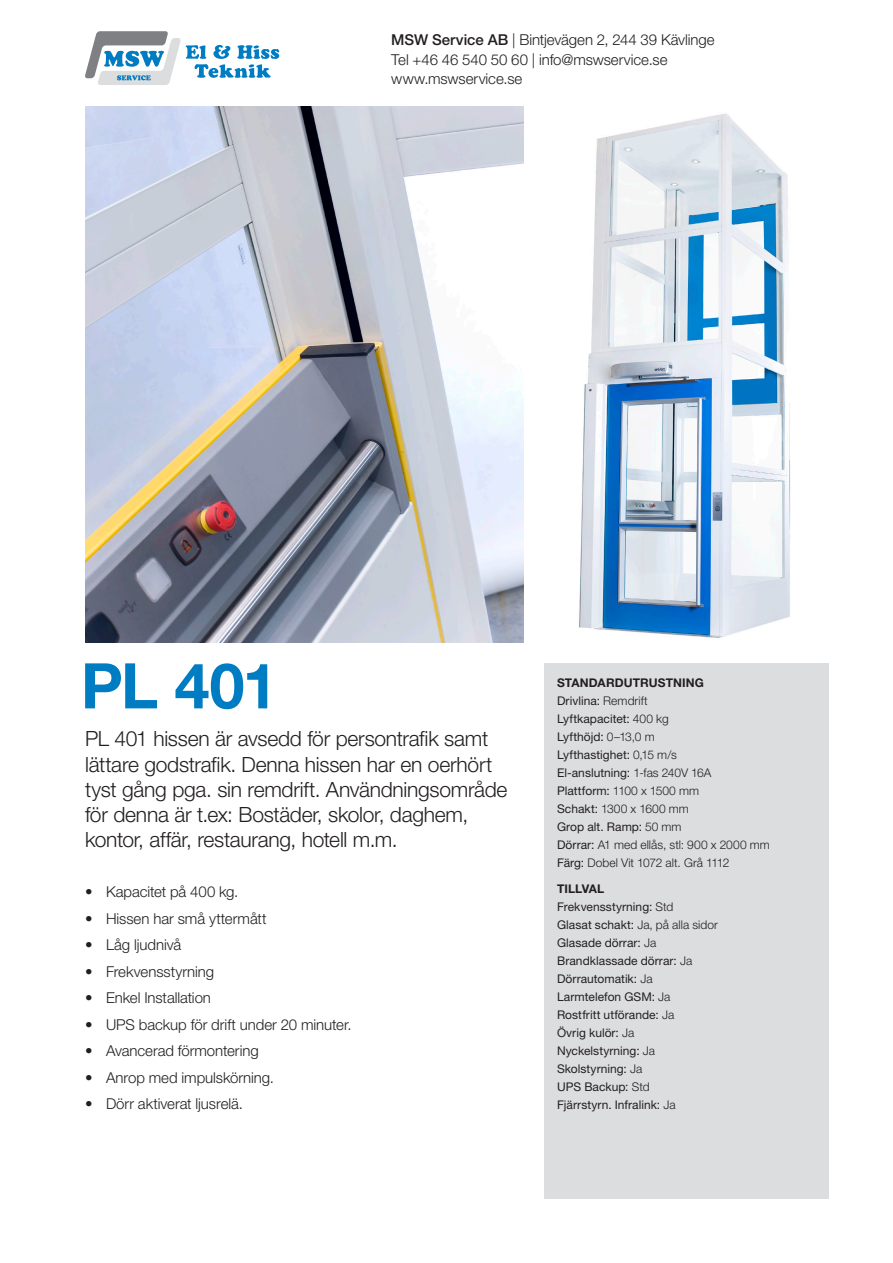
<style>
.page{position:relative;width:893px;height:1263px;background:#fff}
.page>*{position:absolute;margin:0;border:0;box-sizing:border-box;transform-origin:0 0}
.t1{font:700 63px "Helvetica Neue LT Std";color:#007cc2}
.t2{font:300 21px/25.2px "Helvetica Neue LT Std";letter-spacing:-.015em;color:#231f20}
.t3{font:300 15px/19.5px "Helvetica Neue LT Std";letter-spacing:-.005em;color:#231f20}
.t4{font:12px "Helvetica Neue LT Std";letter-spacing:.005em;color:#231f20}
.t5{font:300 12px "Helvetica Neue LT Std";letter-spacing:.005em;color:#231f20}
.t6{font:700 12px "Helvetica Neue LT Std";letter-spacing:.01em;color:#231f20}
.s1{font-weight:500}
.s2{font-weight:300}
.s3{font-weight:400}
</style>
<div class="page">
<svg style="left:85px;top:31px;width:194px;height:54px"></svg>
<div style="left:544px;top:663px;width:285px;height:536px;background:#dcdddf"></div>
<img style="left:85px;top:106px;width:438px;height:536px">
<img style="left:579px;top:113px;width:212px;height:525px">
<p class="t3" style="left:391px;top:30px;width:325px"><span class="s1">MSW Service AB</span> | Bintjevägen 2, 244 39 Kävlinge<br>Tel +46 46 540 50 60 | info@mswservice.se www.mswservice.se</p>
<p class="t1" style="left:81px;top:647px;width:198px">PL 401</p>
<p class="t2" style="left:85px;top:726px;width:424px">PL 401 hissen är avsedd för persontrafik samt lättare godstrafik. Denna hissen har en oerhört tyst gång pga. sin remdrift. Användningsområde för denna är t.ex: Bostäder, skolor, daghem, kontor, affär, restaurang, hotell m.m.</p>
<p class="t3" style="left:85px;top:882px;width:155px">• Kapacitet på 400 kg.</p>
<p class="t3" style="left:85px;top:908px;width:183px">• Hissen har små yttermått</p>
<p class="t3" style="left:85px;top:935px;width:98px">• Låg ljudnivå</p>
<p class="t3" style="left:85px;top:961px;width:131px">• Frekvensstyrning</p>
<p class="t3" style="left:85px;top:988px;width:127px">• Enkel Installation</p>
<p class="t3" style="left:85px;top:1014px;width:268px">• UPS backup för drift under 20 minuter.</p>
<p class="t3" style="left:85px;top:1041px;width:175px">• Avancerad förmontering</p>
<p class="t3" style="left:85px;top:1067px;width:190px">• Anrop med impulskörning.</p>
<p class="t3" style="left:85px;top:1094px;width:159px">• Dörr aktiverat ljusrelä.</p>
<p class="t6" style="left:557px;top:675px;width:148px">STANDARDUTRUSTNING</p>
<p class="t4" style="left:557px;top:693px;width:92px">Drivlina: <span class="s2">Remdrift</span></p>
<p class="t4" style="left:557px;top:711px;width:113px">Lyftkapacitet: <span class="s2">400 kg</span></p>
<p class="t4" style="left:557px;top:729px;width:99px">Lyfthöjd: <span class="s2">0–13,0 m</span></p>
<p class="t4" style="left:557px;top:747px;width:121px">Lyfthastighet: <span class="s2">0,15 m/s</span></p>
<p class="t4" style="left:557px;top:765px;width:156px">El-anslutning: <span class="s2">1-fas 240V 16A</span></p>
<p class="t5" style="left:557px;top:783px;width:144px"><span class="s3">Plattform:</span> 1100 x 1500 mm</p>
<p class="t5" style="left:557px;top:801px;width:133px"><span class="s3">Schakt:</span> 1300 x 1600 mm</p>
<p class="t4" style="left:557px;top:819px;width:126px">Grop alt. Ramp: <span class="s2">50 mm</span></p>
<p class="t5" style="left:557px;top:837px;width:214px"><span class="s3">Dörrar:</span> A1 med ellås, stl: 900 x 2000 mm</p>
<p class="t5" style="left:557px;top:855px;width:174px"><span class="s3">Färg:</span> Dobel Vit 1072 alt. Grå 1112</p>
<p class="t6" style="left:557px;top:882px;width:49px">TILLVAL</p>
<p class="t4" style="left:557px;top:900px;width:118px">Frekvensstyrning: <span class="s2">Std</span></p>
<p class="t5" style="left:557px;top:918px;width:162px"><span class="s3">Glasat schakt:</span> Ja, på alla sidor</p>
<p class="t4" style="left:557px;top:936px;width:101px">Glasade dörrar: <span class="s2">Ja</span></p>
<p class="t4" style="left:557px;top:954px;width:137px">Brandklassade dörrar: <span class="s2">Ja</span></p>
<p class="t4" style="left:557px;top:972px;width:97px">Dörrautomatik: <span class="s2">Ja</span></p>
<p class="t4" style="left:557px;top:990px;width:115px">Larmtelefon GSM: <span class="s2">Ja</span></p>
<p class="t4" style="left:557px;top:1008px;width:119px">Rostfritt utförande: <span class="s2">Ja</span></p>
<p class="t4" style="left:557px;top:1026px;width:79px">Övrig kulör: <span class="s2">Ja</span></p>
<p class="t4" style="left:557px;top:1044px;width:99px">Nyckelstyrning: <span class="s2">Ja</span></p>
<p class="t4" style="left:557px;top:1062px;width:87px">Skolstyrning: <span class="s2">Ja</span></p>
<p class="t4" style="left:557px;top:1080px;width:94px">UPS Backup: <span class="s2">Std</span></p>
<p class="t4" style="left:557px;top:1098px;width:120px">Fjärrstyrn. Infralink: <span class="s2">Ja</span></p>
</div>
